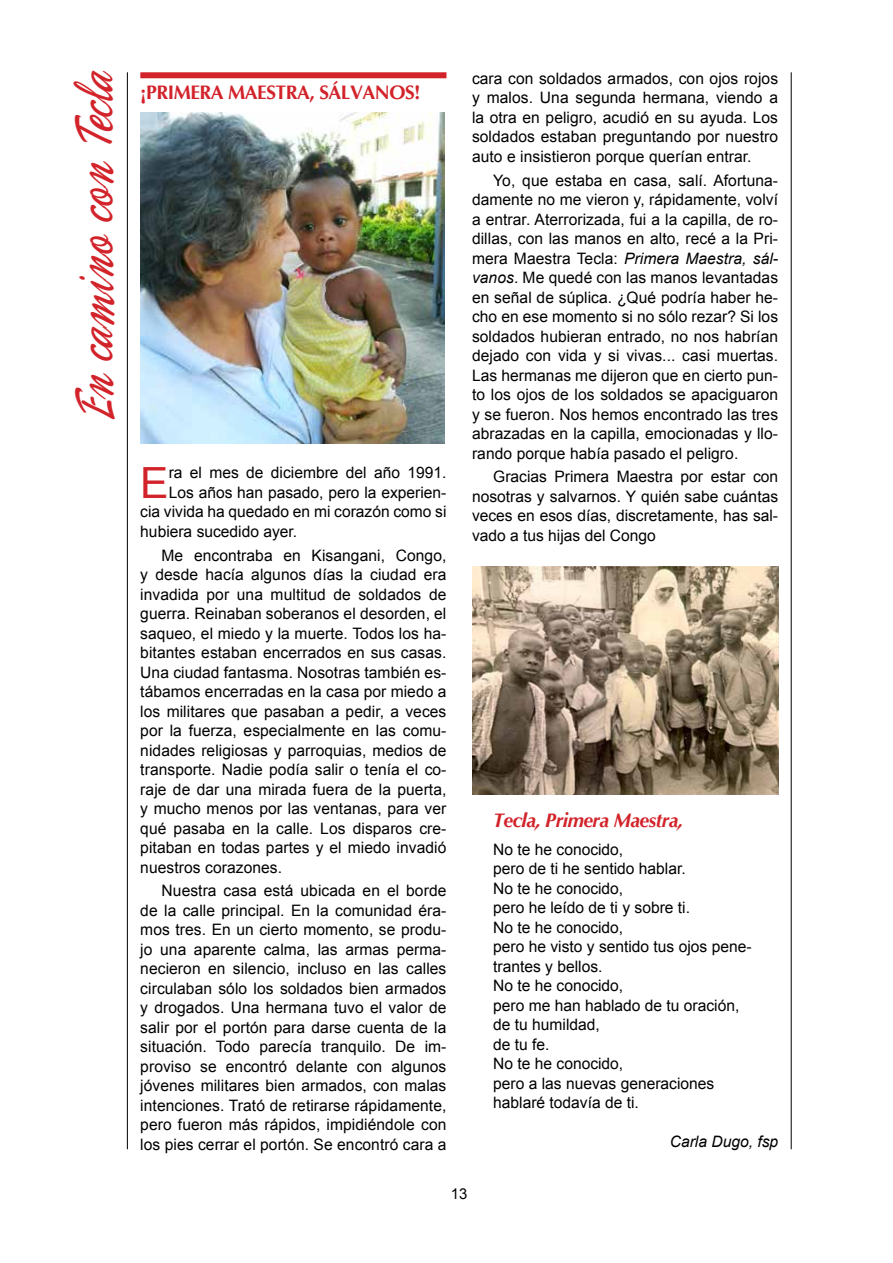
<style>
.page{position:relative;width:893px;height:1263px;background:#fff}
.page>*{position:absolute;margin:0;border:0;box-sizing:border-box;transform-origin:0 0}
.t1{font:57px "Phoenix Script FLF";color:#d2232a;scale:.7 1}
.t2{font:43.05px "Arial";color:#d2232a}
.t3{font:700 19.5px "Optima";letter-spacing:-.025em;color:#d2232a}
.t4{font:italic 700 19.5px "Optima";letter-spacing:-.025em;color:#d2232a}
.t5{font:15.75px/19.5px "Arial";color:#000;text-align:justify}
.t6{font:italic 15.75px "Arial";color:#000}
.t7{font:15px "Arial";color:#000}
.s1{font-style:italic}
</style>
<div class="page">
<hr style="left:791px;top:72px;width:1px;height:1077px;background:#000">
<hr style="left:127px;top:72px;width:1px;height:1077px;background:#000">
<div style="left:140px;top:72px;width:306px;height:6px;background:#d2232a"></div>
<img style="left:140px;top:113px;width:304px;height:330px">
<img style="left:472px;top:567px;width:306px;height:227px">
<h1 class="t1" style="left:65px;top:422px;width:505px;rotate:-90deg">En camino con Tecla</h1>
<p class="t3" style="left:140px;top:80px;width:282px">¡PRIMERA MAESTRA, SÁLVANOS!</p>
<h2 class="t2" style="left:140px;top:453px;width:30px">E</h2>
<p class="t5" style="left:169px;top:463px;width:279px">ra el mes de diciembre del año 1991.</p>
<p class="t5" style="left:169px;top:482px;width:279px">Los años han pasado, pero la experien-</p>
<p class="t5" style="left:140px;top:502px;width:308px">cia vivida ha quedado en mi corazón como si</p>
<p class="t5" style="left:140px;top:521px;width:158px">hubiera sucedido ayer.</p>
<p class="t5" style="left:140px;top:545px;width:308px;text-indent:21px">Me encontraba en Kisangani, Congo, y desde hacía algunos días la ciudad era invadida por una multitud de soldados de guerra. Reinaban soberanos el desorden, el saqueo, el miedo y la muerte. Todos los ha&shy;bitantes estaban encerrados en sus casas.<br>Una ciudad fantasma. Nosotras también es&shy;tábamos encerradas en la casa por miedo a los militares que pasaban a pedir, a veces por la fuerza, especialmente en las comu&shy;nidades religiosas y parroquias, medios de transporte. Nadie podía salir o tenía el co&shy;raje de dar una mirada fuera de la puerta, y mucho menos por las ventanas, para ver qué pasaba en la calle. Los disparos cre&shy;pitaban en todas partes y el miedo invadió nuestros corazones.</p>
<p class="t5" style="left:140px;top:881px;width:308px;text-indent:21px">Nuestra casa está ubicada en el borde de la calle principal. En la comunidad éra&shy;mos tres. En un cierto momento, se produ&shy;jo una aparente calma, las armas perma&shy;necieron en silencio, incluso en las calles circulaban sólo los soldados bien armados y drogados. Una hermana tuvo el valor de salir por el portón para darse cuenta de la situación. Todo parecía tranquilo. De im&shy;proviso se encontró delante con algunos jóvenes militares bien armados, con malas intenciones. Trató de retirarse rápidamente, pero fueron más rápidos, impidiéndole con los pies cerrar el portón. Se encontró cara a</p>
<p class="t5" style="left:472px;top:68px;width:308px">cara con soldados armados, con ojos rojos y malos. Una segunda hermana, viendo a la otra en peligro, acudió en su ayuda. Los soldados estaban preguntando por nuestro auto e insistieron porque querían entrar.</p>
<p class="t5" style="left:472px;top:170px;width:308px;text-indent:21px">Yo, que estaba en casa, salí. Afortuna&shy;damente no me vieron y, rápidamente, volví a entrar. Aterrorizada, fui a la capilla, de ro&shy;dillas, con las manos en alto, recé a la Pri&shy;mera Maestra Tecla: <span class="s1">Primera Maestra, sál&shy;vanos</span>. Me quedé con las manos levantadas en señal de súplica. ¿Qué podría haber he&shy;cho en ese momento si no sólo rezar? Si los soldados hubieran entrado, no nos habrían dejado con vida y si vivas... casi muertas.<br>Las hermanas me dijeron que en cierto pun&shy;to los ojos de los soldados se apaciguaron y se fueron. Nos hemos encontrado las tres abrazadas en la capilla, emocionadas y llo&shy;rando porque había pasado el peligro.</p>
<p class="t5" style="left:472px;top:467px;width:308px;text-indent:21px">Gracias Primera Maestra por estar con nosotras y salvarnos. Y quién sabe cuántas veces en esos días, discretamente, has sal&shy;vado a tus hijas del Congo</p>
<p class="t4" style="left:493px;top:808px;width:191px">Tecla, Primera Maestra,</p>
<p class="t5" style="left:493px;top:839px;width:260px;text-align:left">No te he conocido,<br>pero de ti he sentido hablar.<br>No te he conocido,<br>pero he leído de ti y sobre ti.<br>No te he conocido,<br>pero he visto y sentido tus ojos pene&shy;trantes y bellos.<br>No te he conocido,<br>pero me han hablado de tu oración, de tu humildad,<br>de tu fe.<br>No te he conocido,<br>pero a las nuevas generaciones hablaré todavía de ti.</p>
<p class="t6" style="left:670px;top:1132px;width:110px">Carla Dugo, fsp</p>
<p class="t7" style="left:451px;top:1183px;width:18px">13</p>
</div>
